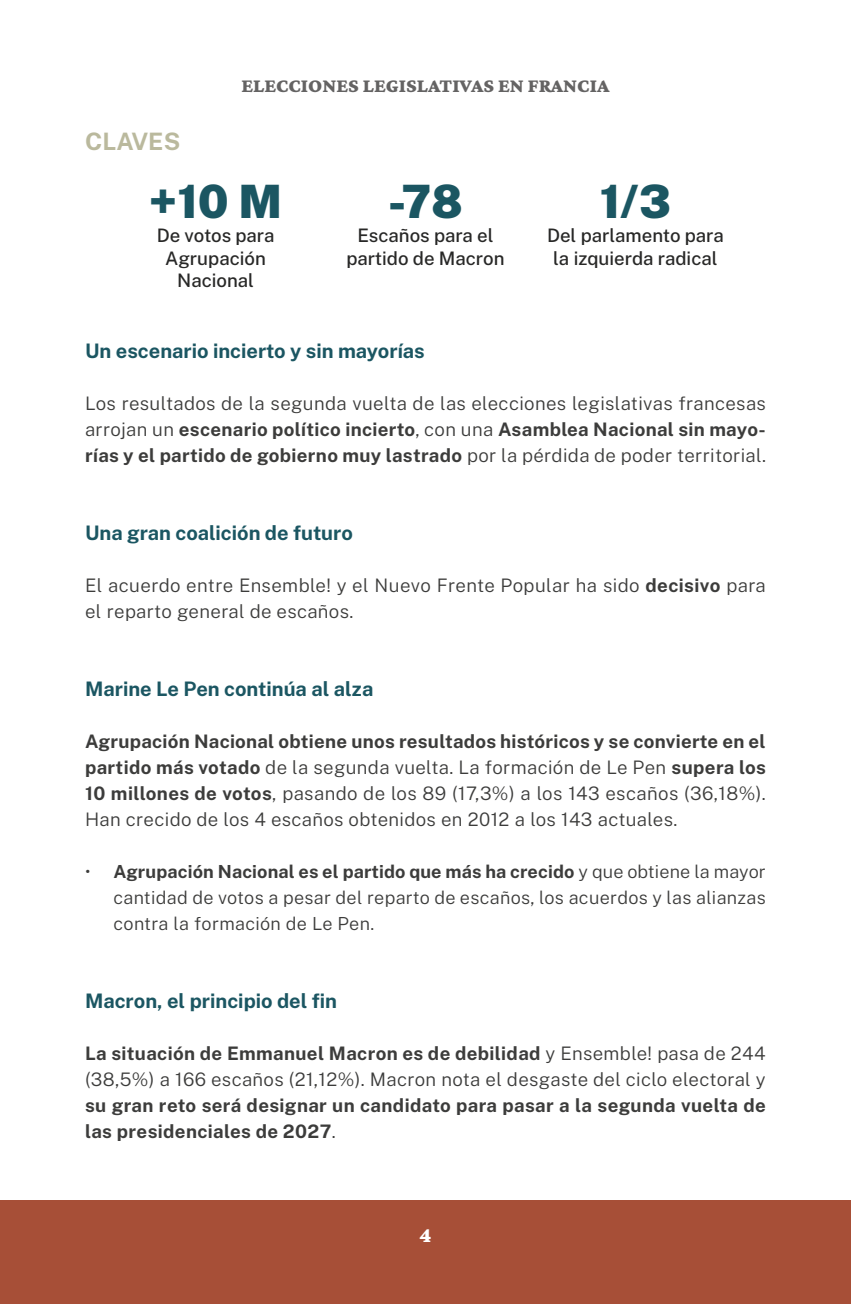
<style>
.page{position:relative;width:851px;height:1304px;background:#fff}
.page>*{position:absolute;margin:0;border:0;box-sizing:border-box;transform-origin:0 0}
.t1{font:900 46px "Public Sans";color:#1b5662}
.t2{font:700 24px "Public Sans";color:#bab99d}
.t3{font:900 22px "Crimson Pro";color:#fff}
.t4{font:700 20px "Public Sans";color:#1b5662}
.t5{font:900 20px "Crimson Pro";color:#646363}
.t6{font:300 18.6px/26px "Public Sans";letter-spacing:.02em;color:#3c3c3b;text-align:justify}
.t7{font:500 18.6px/22.4px "Public Sans";color:#282827;text-align:center}
.t8{font:700 18.6px/26px "Public Sans";letter-spacing:.02em;color:#3c3c3b}
.t9{font:300 18px/26px "Public Sans";letter-spacing:.02em;color:#3c3c3b;text-align:justify}
.s1{font-weight:700}
.s2{font-weight:300}
</style>
<div class="page">
<div style="left:0;top:1200px;width:850px;height:104px;background:#a74f37"></div>
<p class="t2" style="left:85px;top:124px;width:97px">CLAVES</p>
<p class="t5" style="left:241px;top:72px;width:369px">ELECCIONES LEGISLATIVAS EN FRANCIA</p>
<h1 class="t1" style="left:149px;top:166px;width:135px">+10 M</h1>
<h1 class="t1" style="left:388px;top:166px;width:77px">-78</h1>
<h1 class="t1" style="left:599px;top:166px;width:73px">1/3</h1>
<p class="t7" style="left:157px;top:223px;width:119px">De votos para<br>Agrupación<br>Nacional</p>
<p class="t7" style="left:346px;top:223px;width:160px">Escaños para el partido de Macron</p>
<p class="t7" style="left:547px;top:223px;width:178px">Del parlamento para la izquierda radical</p>
<p class="t4" style="left:85px;top:336px;width:341px">Un escenario incierto y sin mayorías</p>
<p class="t6" style="left:85px;top:389px;width:682px">Los resultados de la segunda vuelta de las elecciones legislativas francesas arrojan un <span class="s1">escenario político incierto</span>, con una <span class="s1">Asamblea Nacional sin mayo&shy;rías y el partido de gobierno muy lastrado</span> por la pérdida de poder territorial.</p>
<p class="t4" style="left:85px;top:518px;width:269px">Una gran coalición de futuro</p>
<p class="t6" style="left:85px;top:571px;width:682px">El acuerdo entre Ensemble! y el Nuevo Frente Popular ha sido <span class="s1">decisivo</span> para el reparto general de escaños.</p>
<p class="t4" style="left:85px;top:674px;width:290px">Marine Le Pen continúa al alza</p>
<p class="t6" style="left:85px;top:727px;width:682px"><span class="s1">Agrupación Nacional obtiene unos resultados históricos y se convierte en el partido más votado</span> de la segunda vuelta. La formación de Le Pen <span class="s1">supera los 10 millones de votos</span>, pasando de los 89 (17,3%) a los 143 escaños (36,18%).<br>Han crecido de los 4 escaños obtenidos en 2012 a los 143 actuales.</p>
<p class="t9" style="left:113px;top:858px;width:653px;text-indent:-28px">• <span class="s1">Agrupación Nacional es el partido que más ha crecido</span> y que obtiene la mayor cantidad de votos a pesar del reparto de escaños, los acuerdos y las alianzas contra la formación de Le Pen.</p>
<p class="t4" style="left:85px;top:986px;width:253px">Macron, el principio del fin</p>
<p class="t6" style="left:85px;top:1039px;width:682px"><span class="s1">La situación de Emmanuel Macron es de debilidad</span> y Ensemble! pasa de 244 (38,5%) a 166 escaños (21,12%). Macron nota el desgaste del ciclo electoral y</p>
<p class="t8" style="left:85px;top:1091px;width:682px">su gran reto será designar un candidato para pasar a la segunda vuelta de las presidenciales de 2027<span class="s2">.</span></p>
<p class="t3" style="left:419px;top:1221px;width:14px">4</p>
</div>
